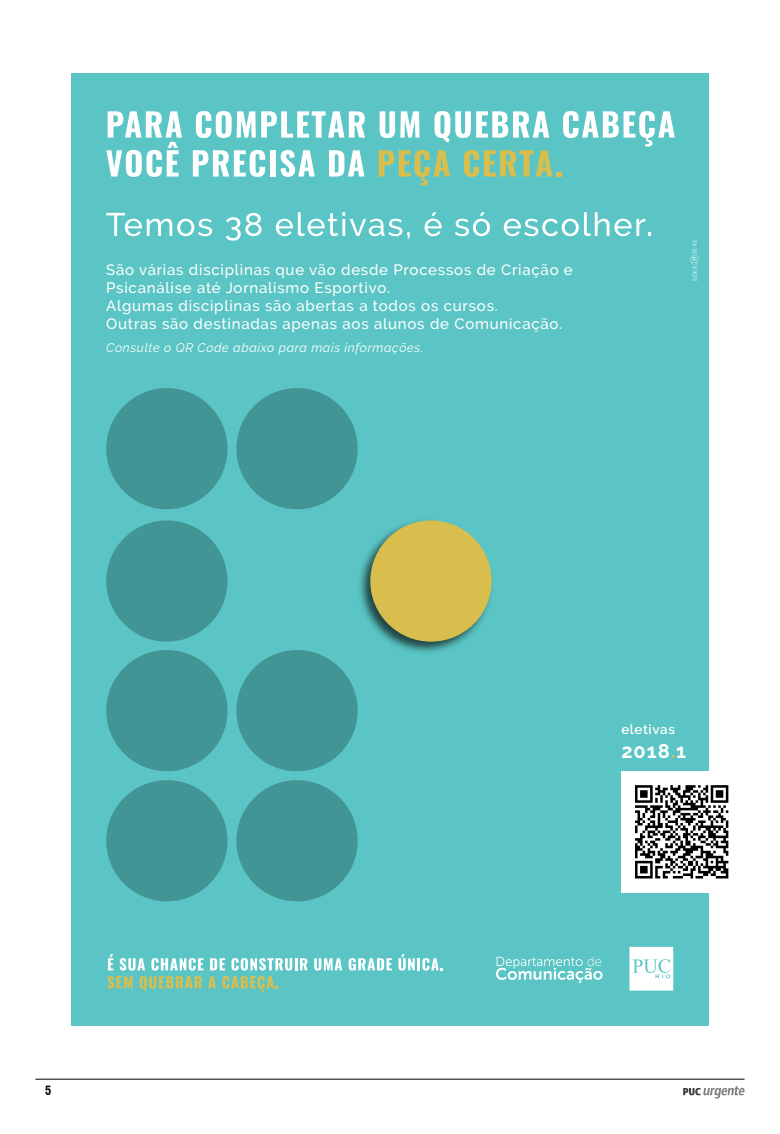
<style>
.page{position:relative;width:780px;height:1134px;background:#fff}
.page>*{position:absolute;margin:0;border:0;box-sizing:border-box;transform-origin:0 0}
.t1{font:700 19.88px "Raleway";color:#fff}
.t2{font:500 15px/18px "Raleway";letter-spacing:.05em;color:#fff}
.t3{font:600 13.25px "Raleway";letter-spacing:.05em;color:#fff}
.t4{font:italic 12.5px "Raleway";letter-spacing:.05em;color:#fff}
.t5{font:700 condensed 12.5px "Swiss 721 BT";color:#000}
.s1{color:#d9be4d}
</style>
<div class="page">
<hr style="left:35px;top:1079px;width:709px;height:1px;background:#000">
<svg style="left:683px;top:1086px;width:61px;height:12px"></svg>
<div style="left:71px;top:73px;width:637px;height:952px;background:#5ac5c4"></div>
<svg style="left:629px;top:947px;width:44px;height:43px;background:#f0f9f9"></svg>
<svg style="left:496px;top:957px;width:106px;height:26px"></svg>
<div style="left:106px;top:388px;width:121px;height:121px;background:#429595;border-radius:50%"></div>
<div style="left:236px;top:388px;width:121px;height:121px;background:#429595;border-radius:50%"></div>
<div style="left:106px;top:520px;width:121px;height:122px;background:#429595;border-radius:50%"></div>
<img style="left:360px;top:521px;width:132px;height:132px">
<div style="left:370px;top:520px;width:121px;height:122px;background:#d9be4d;border-radius:50%"></div>
<div style="left:106px;top:650px;width:121px;height:121px;background:#429595;border-radius:50%"></div>
<div style="left:236px;top:650px;width:121px;height:121px;background:#429595;border-radius:50%"></div>
<div style="left:106px;top:780px;width:121px;height:121px;background:#429595;border-radius:50%"></div>
<div style="left:236px;top:780px;width:121px;height:121px;background:#429595;border-radius:50%"></div>
<svg style="left:108px;top:954px;width:5px;height:16px"></svg>
<svg style="left:120px;top:958px;width:25px;height:12px"></svg>
<svg style="left:151px;top:958px;width:52px;height:12px"></svg>
<svg style="left:210px;top:958px;width:15px;height:12px"></svg>
<svg style="left:231px;top:958px;width:76px;height:12px"></svg>
<svg style="left:314px;top:958px;width:28px;height:12px"></svg>
<svg style="left:348px;top:958px;width:44px;height:12px"></svg>
<svg style="left:398px;top:954px;width:45px;height:16px"></svg>
<svg style="left:108px;top:976px;width:25px;height:12px"></svg>
<svg style="left:140px;top:976px;width:62px;height:15px"></svg>
<svg style="left:208px;top:976px;width:8px;height:12px"></svg>
<svg style="left:222px;top:976px;width:56px;height:16px"></svg>
<svg style="left:690px;top:241px;width:8px;height:40px"></svg>
<svg style="left:196px;top:111px;width:35px;height:27px"></svg>
<svg style="left:237px;top:111px;width:128px;height:27px"></svg>
<svg style="left:106px;top:111px;width:76px;height:66px"></svg>
<svg style="left:193px;top:150px;width:72px;height:27px"></svg>
<div style="left:270px;top:150px;width:6px;height:27px;background:#fff"></div>
<svg style="left:281px;top:150px;width:34px;height:27px"></svg>
<svg style="left:329px;top:150px;width:35px;height:27px"></svg>
<svg style="left:378px;top:111px;width:296px;height:75px"></svg>
<svg style="left:106px;top:213px;width:106px;height:23px"></svg>
<svg style="left:226px;top:213px;width:35px;height:28px"></svg>
<svg style="left:276px;top:212px;width:134px;height:26px"></svg>
<svg style="left:424px;top:212px;width:17px;height:24px"></svg>
<svg style="left:455px;top:212px;width:35px;height:24px"></svg>
<svg style="left:503px;top:219px;width:75px;height:17px"></svg>
<svg style="left:584px;top:212px;width:66px;height:24px"></svg>
<div style="left:621px;top:771px;width:123px;height:121px;background:#fff"></div>
<div style="left:633px;top:783px;width:99px;height:98px;background:linear-gradient(to right,#fff,#fff)"></div>
<svg style="left:635px;top:785px;width:93px;height:93px"></svg>
<p class="t2" style="left:106px;top:260px;width:468px">São várias disciplinas que vão desde Processos de Criação e Psicanálise até Jornalismo Esportivo.<br>Algumas disciplinas são abertas a todos os cursos.<br>Outras são destinadas apenas aos alunos de Comunicação.</p>
<p class="t4" style="left:106px;top:340px;width:318px">Consulte o QR Code abaixo para mais informações.</p>
<p class="t5" style="left:45px;top:1083px;width:8px">5</p>
<p class="t3" style="left:621px;top:721px;width:55px">eletivas</p>
<h1 class="t1" style="left:621px;top:739px;width:66px">2018<span class="s1">.</span>1</h1>
</div>
